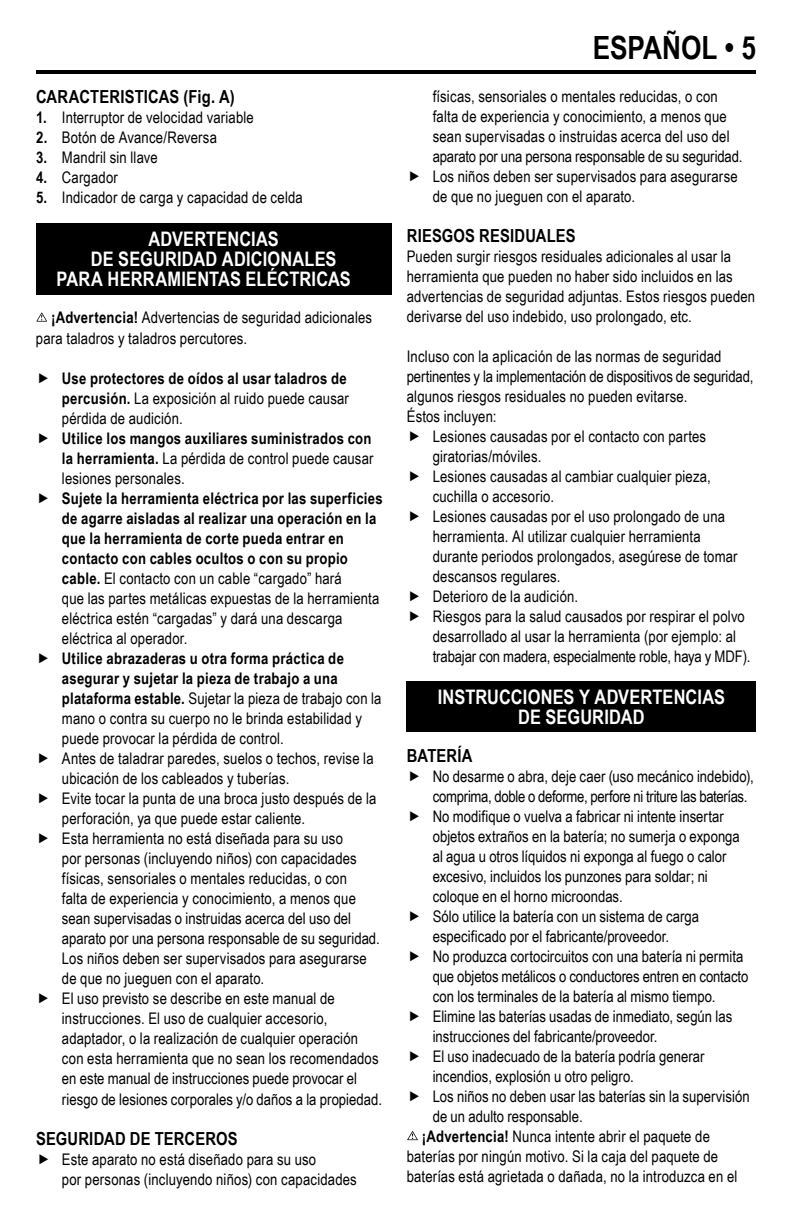
<style>
.page{position:relative;width:792px;height:1224px;background:#fff}
.page>*{position:absolute;margin:0;border:0;box-sizing:border-box;transform-origin:0 0}
.t1{font:700 32px "Arial Narrow";letter-spacing:-.005em;color:#000}
.t2{font:700 20px/20px "Arial Narrow";letter-spacing:.005em;color:#fff;text-align:center}
.t3{font:700 18px "Arial Narrow";letter-spacing:.01em;color:#000}
.t4{font:16px/20px "Arial Narrow";letter-spacing:.01em;color:#000}
.t5{font:700 16px/20px "Arial Narrow";letter-spacing:.015em;color:#000}
.t6{font:16px "Arial Narrow";letter-spacing:-.01em;color:#000}
.t7{font:16px "Arial Narrow";letter-spacing:-.02em;color:#000}
.s1{font-weight:700}
.s2{font-weight:400}
</style>
<div class="page">
<hr style="left:36px;top:70px;width:720px;height:4px;background:#000">
<div style="left:36px;top:223px;width:355px;height:72px;background:#000"></div>
<svg style="left:36px;top:313px;width:11px;height:9px"></svg>
<div style="left:407px;top:682px;width:349px;height:50px;background:#000"></div>
<div style="left:407px;top:1130px;width:11px;height:12px;background:#d7d7d7"></div>
<svg style="left:407px;top:1131px;width:11px;height:9px"></svg>
<p class="t3" style="left:36px;top:83px;width:200px">CARACTERISTICAS (Fig. A)</p>
<p class="t4" style="left:36px;top:107px;width:219px"><span class="s1">1.</span> Interruptor de velocidad variable</p>
<p class="t4" style="left:36px;top:127px;width:183px"><span class="s1">2.</span> Botón de Avance/Reversa</p>
<p class="t4" style="left:36px;top:147px;width:123px"><span class="s1">3.</span> Mandril sin llave</p>
<p class="t4" style="left:36px;top:167px;width:83px"><span class="s1">4.</span> Cargador</p>
<p class="t4" style="left:36px;top:187px;width:268px"><span class="s1">5.</span> Indicador de carga y capacidad de celda</p>
<p class="t2" style="left:148px;top:228px;width:132px">ADVERTENCIAS</p>
<p class="t2" style="left:91px;top:248px;width:247px">DE SEGURIDAD ADICIONALES</p>
<p class="t2" style="left:56px;top:268px;width:296px">PARA HERRAMIENTAS ELÉCTRICAS</p>
<p class="t4" style="left:36px;top:307px;width:338px;text-indent:15px"><span class="s1">¡Advertencia!</span> Advertencias de seguridad adicionales para taladros y taladros percutores.</p>
<p class="t4" style="left:62px;top:368px;width:289px"><span class="s1">Use protectores de oídos al usar taladros de percusión.</span> La exposición al ruido puede causar pérdida de audición.</p>
<p class="t5" style="left:62px;top:427px;width:313px">Utilice los mangos auxiliares suministrados con la herramienta. <span class="s2">La pérdida de control puede causar lesiones personales.</span></p>
<p class="t5" style="left:62px;top:487px;width:322px">Sujete la herramienta eléctrica por las superficies de agarre aisladas al realizar una operación en la que la herramienta de corte pueda entrar en contacto con cables ocultos o con su propio cable. <span class="s2">El contacto con un cable “cargado” hará<br>que las partes metálicas expuestas de la herramienta eléctrica estén “cargadas” y dará una descarga eléctrica al operador.</span></p>
<p class="t4" style="left:62px;top:648px;width:322px"><span class="s1">Utilice abrazaderas u otra forma práctica de asegurar y sujetar la pieza de trabajo a una plataforma estable.</span> Sujetar la pieza de trabajo con la mano o contra su cuerpo no le brinda estabilidad y puede provocar la pérdida de control.<br>Antes de taladrar paredes, suelos o techos, revise la ubicación de los cableados y tuberías.<br>Evite tocar la punta de una broca justo después de la perforación, ya que puede estar caliente.<br>Esta herramienta no está diseñada para su uso<br>por personas (incluyendo niños) con capacidades físicas, sensoriales o mentales reducidas, o con<br>falta de experiencia y conocimiento, a menos que sean supervisadas o instruidas acerca del uso del aparato por una persona responsable de su seguridad.<br>Los niños deben ser supervisados para asegurarse de que no jueguen con el aparato.<br>El uso previsto se describe en este manual de instrucciones. El uso de cualquier accesorio, adaptador, o la realización de cualquier operación con esta herramienta que no sean los recomendados en este manual de instrucciones puede provocar el riesgo de lesiones corporales y/o daños a la propiedad.</p>
<p class="t3" style="left:36px;top:1125px;width:203px">SEGURIDAD DE TERCEROS</p>
<p class="t4" style="left:62px;top:1149px;width:296px">Este aparato no está diseñado para su uso<br>por personas (incluyendo niños) con capacidades</p>
<h1 class="t1" style="left:593px;top:24px;width:165px">ESPAÑOL • 5</h1>
<p class="t4" style="left:433px;top:85px;width:311px">físicas, sensoriales o mentales reducidas, o con falta de experiencia y conocimiento, a menos que sean supervisadas o instruidas acerca del uso del aparato por una persona responsable de su seguridad.<br>Los niños deben ser supervisados para asegurarse de que no jueguen con el aparato.</p>
<p class="t3" style="left:407px;top:222px;width:170px">RIESGOS RESIDUALES</p>
<p class="t4" style="left:407px;top:245px;width:350px">Pueden surgir riesgos residuales adicionales al usar la herramienta que pueden no haber sido incluidos en las advertencias de seguridad adjuntas. Estos riesgos pueden derivarse del uso indebido, uso prolongado, etc.</p>
<p class="t4" style="left:407px;top:345px;width:316px">Incluso con la aplicación de las normas de seguridad</p>
<p class="t6" style="left:407px;top:364px;width:348px">pertinentes y la implementación de dispositivos de seguridad,</p>
<p class="t4" style="left:407px;top:385px;width:282px">algunos riesgos residuales no pueden evitarse.</p>
<p class="t4" style="left:407px;top:405px;width:91px">Éstos incluyen:</p>
<p class="t4" style="left:433px;top:425px;width:275px">Lesiones causadas por el contacto con partes</p>
<p class="t4" style="left:433px;top:445px;width:110px">giratorias/móviles.</p>
<p class="t4" style="left:433px;top:465px;width:280px">Lesiones causadas al cambiar cualquier pieza,</p>
<p class="t4" style="left:433px;top:485px;width:123px">cuchilla o accesorio.</p>
<p class="t4" style="left:433px;top:505px;width:294px">Lesiones causadas por el uso prolongado de una</p>
<p class="t4" style="left:433px;top:525px;width:270px">herramienta. Al utilizar cualquier herramienta</p>
<p class="t4" style="left:433px;top:545px;width:306px">durante periodos prolongados, asegúrese de tomar</p>
<p class="t4" style="left:433px;top:565px;width:129px">descansos regulares.</p>
<p class="t4" style="left:433px;top:585px;width:147px">Deterioro de la audición.</p>
<p class="t4" style="left:433px;top:605px;width:314px">Riesgos para la salud causados por respirar el polvo</p>
<p class="t4" style="left:433px;top:625px;width:305px">desarrollado al usar la herramienta (por ejemplo: al</p>
<p class="t6" style="left:433px;top:644px;width:319px">trabajar con madera, especialmente roble, haya y MDF).</p>
<p class="t2" style="left:438px;top:686px;width:289px">INSTRUCCIONES Y ADVERTENCIAS<br>DE SEGURIDAD</p>
<p class="t3" style="left:407px;top:742px;width:67px">BATERÍA</p>
<p class="t4" style="left:433px;top:765px;width:323px">No desarme o abra, deje caer (uso mecánico indebido),</p>
<p class="t7" style="left:433px;top:784px;width:316px">comprima, doble o deforme, perfore ni triture las baterías.</p>
<p class="t4" style="left:433px;top:805px;width:293px">No modifique o vuelva a fabricar ni intente insertar</p>
<p class="t4" style="left:433px;top:825px;width:309px">objetos extraños en la batería; no sumerja o exponga</p>
<p class="t4" style="left:433px;top:845px;width:295px">al agua u otros líquidos ni exponga al fuego o calor</p>
<p class="t4" style="left:433px;top:865px;width:277px">excesivo, incluidos los punzones para soldar; ni</p>
<p class="t4" style="left:433px;top:885px;width:192px">coloque en el horno microondas.</p>
<p class="t4" style="left:433px;top:905px;width:268px">Sólo utilice la batería con un sistema de carga</p>
<p class="t4" style="left:433px;top:925px;width:238px">especificado por el fabricante/proveedor.</p>
<p class="t4" style="left:433px;top:945px;width:312px">No produzca cortocircuitos con una batería ni permita</p>
<p class="t6" style="left:433px;top:964px;width:317px">que objetos metálicos o conductores entren en contacto</p>
<p class="t4" style="left:433px;top:985px;width:284px">con los terminales de la batería al mismo tiempo.</p>
<p class="t4" style="left:433px;top:1005px;width:301px">Elimine las baterías usadas de inmediato, según las</p>
<p class="t4" style="left:433px;top:1025px;width:226px">instrucciones del fabricante/proveedor.</p>
<p class="t4" style="left:433px;top:1045px;width:273px">El uso inadecuado de la batería podría generar</p>
<p class="t4" style="left:433px;top:1065px;width:203px">incendios, explosión u otro peligro.</p>
<p class="t4" style="left:433px;top:1085px;width:318px">Los niños no deben usar las baterías sin la supervisión</p>
<p class="t4" style="left:433px;top:1105px;width:151px">de un adulto responsable.</p>
<p class="t4" style="left:422px;top:1125px;width:290px"><span class="s1">¡Advertencia!</span> Nunca intente abrir el paquete de</p>
<p class="t4" style="left:407px;top:1145px;width:313px">baterías por ningún motivo. Si la caja del paquete de</p>
<p class="t4" style="left:407px;top:1165px;width:332px">baterías está agrietada o dañada, no la introduzca en el</p>
</div>
